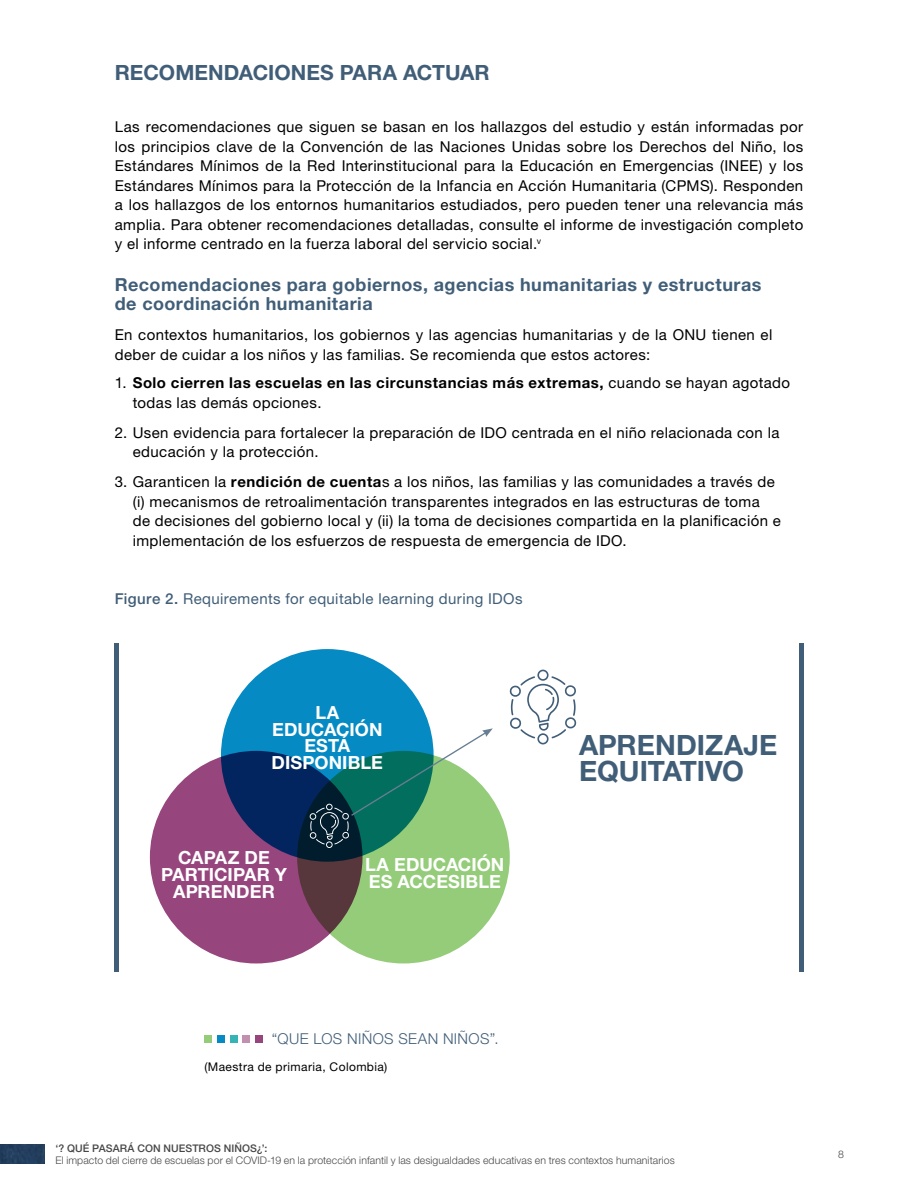
<style>
.page{position:relative;width:918px;height:1188px;background:#fff}
.page>*{position:absolute;margin:0;border:0;box-sizing:border-box;transform-origin:0 0}
.t1{font:700 28.05px/26.1px "Helvetica Neue LT Pro";color:#415e78}
.t2{font:700 21px "Helvetica Neue LT Pro";color:#415e78}
.t3{font:700 18.15px/17px "Helvetica Neue LT Pro";letter-spacing:.005em;color:#fff;text-align:center}
.t4{font:700 18px/19.5px "Helvetica Neue LT Pro";letter-spacing:.025em;color:#415e78}
.t5{font:15px/19.5px "Helvetica Neue LT Pro";letter-spacing:.025em;color:#000}
.t6{font:700 15px/19.5px "Helvetica Neue LT Pro";letter-spacing:.035em;color:#000}
.t7{font:15px "Helvetica Neue LT Pro";letter-spacing:.025em;color:#415e78}
.t8{font:300 15px "Helvetica Neue LT Pro";letter-spacing:.025em;color:#415e78}
.t9{font:12px "Helvetica Neue LT Pro";letter-spacing:.035em;color:#000}
.t10{font:300 10.5px "Helvetica Neue LT Pro";letter-spacing:.01em;color:#474747}
.t11{font:500 10.5px "Helvetica Neue LT Pro";letter-spacing:.01em;color:#474747}
.s1{font-weight:400}
.s2{font-weight:700}
.s3{font-weight:500}
</style>
<div class="page">
<div style="left:0;top:1144px;width:45px;height:19px;background:#233f5e"></div>
<div style="left:297px;top:751px;width:213px;height:212px;background:#94cc7a;border-radius:50%"></div>
<div style="left:150px;top:751px;width:213px;height:212px;background:#96457d;border-radius:50%"></div>
<svg style="left:221px;top:649px;width:213px;height:213px;background:#04669e"></svg>
<svg style="left:509px;top:670px;width:68px;height:74px"></svg>
<svg style="left:309px;top:728px;width:184px;height:120px"></svg>
<div style="left:256px;top:1036px;width:7px;height:7px;background:#96457d"></div>
<div style="left:243px;top:1036px;width:7px;height:7px;background:#c28fb0"></div>
<div style="left:230px;top:1036px;width:7px;height:7px;background:#36b3b5"></div>
<div style="left:217px;top:1036px;width:7px;height:7px;background:#058ac4"></div>
<div style="left:204px;top:1036px;width:8px;height:7px;background:#94cc7a"></div>
<hr style="left:115px;top:643px;width:4px;height:329px;background:#415e78">
<hr style="left:799px;top:643px;width:4px;height:329px;background:#415e78">
<h2 class="t2" style="left:115px;top:59px;width:377px">RECOMENDACIONES PARA ACTUAR</h2>
<p class="t5" style="left:115px;top:117px;width:690px;text-align:justify">Las recomendaciones que siguen se basan en los hallazgos del estudio y están informadas por los principios clave de la Convención de las Naciones Unidas sobre los Derechos del Niño, los Estándares Mínimos de la Red Interinstitucional para la Educación en Emergencias (INEE) y los Estándares Mínimos para la Protección de la Infancia en Acción Humanitaria (CPMS). Responden a los hallazgos de los entornos humanitarios estudiados, pero pueden tener una relevancia más amplia. Para obtener recomendaciones detalladas, consulte el informe de investigación completo y el informe centrado en la fuerza laboral del servicio social.<sup>v</sup></p>
<p class="t4" style="left:115px;top:274px;width:648px">Recomendaciones para gobiernos, agencias humanitarias y estructuras de coordinación humanitaria</p>
<p class="t5" style="left:115px;top:325px;width:659px">En contextos humanitarios, los gobiernos y las agencias humanitarias y de la ONU tienen el deber de cuidar a los niños y las familias. Se recomienda que estos actores:</p>
<p class="t6" style="left:133px;top:373px;width:659px;text-indent:-18px"><span class="s1">1.</span> Solo cierren las escuelas en las circunstancias más extremas, <span class="s1">cuando se hayan agotado todas las demás opciones.</span></p>
<p class="t5" style="left:133px;top:422px;width:648px;text-indent:-18px">2. Usen evidencia para fortalecer la preparación de IDO centrada en el niño relacionada con la educación y la protección.</p>
<p class="t5" style="left:133px;top:472px;width:650px;text-indent:-18px">3. Garanticen la <span class="s2">rendición de cuenta</span>s a los niños, las familias y las comunidades a través de (i) mecanismos de retroalimentación transparentes integrados en las estructuras de toma de decisiones del gobierno local y (ii) la toma de decisiones compartida en la planificación e implementación de los esfuerzos de respuesta de emergencia de IDO.</p>
<p class="t7" style="left:115px;top:589px;width:409px"><span class="s3">Figure 2.</span> Requirements for equitable learning during IDOs</p>
<p class="t3" style="left:272px;top:703px;width:113px">LA<br>EDUCACIÓN<br>ESTÁ<br>DISPONIBLE</p>
<p class="t3" style="left:161px;top:849px;width:127px">CAPAZ DE<br>PARTICIPAR Y<br>APRENDER</p>
<p class="t3" style="left:365px;top:855px;width:141px;text-align:left">LA EDUCACIÓN<br>ES ACCESIBLE</p>
<h1 class="t1" style="left:579px;top:731px;width:200px">APRENDIZAJE<br>EQUITATIVO</h1>
<p class="t8" style="left:272px;top:1030px;width:228px">“QUE LOS NIÑOS SEAN NIÑOS”.</p>
<p class="t9" style="left:204px;top:1060px;width:185px">(Maestra de primaria, Colombia)</p>
<p class="t11" style="left:56px;top:1142px;width:214px">‘? QUÉ PASARÁ CON NUESTROS NIÑOS¿’:</p>
<p class="t10" style="left:56px;top:1154px;width:621px">El impacto del cierre de escuelas por el COVID-19 en la protección infantil y las desigualdades educativas en tres contextos humanitarios</p>
<p class="t10" style="left:838px;top:1147px;width:7px">8</p>
</div>
